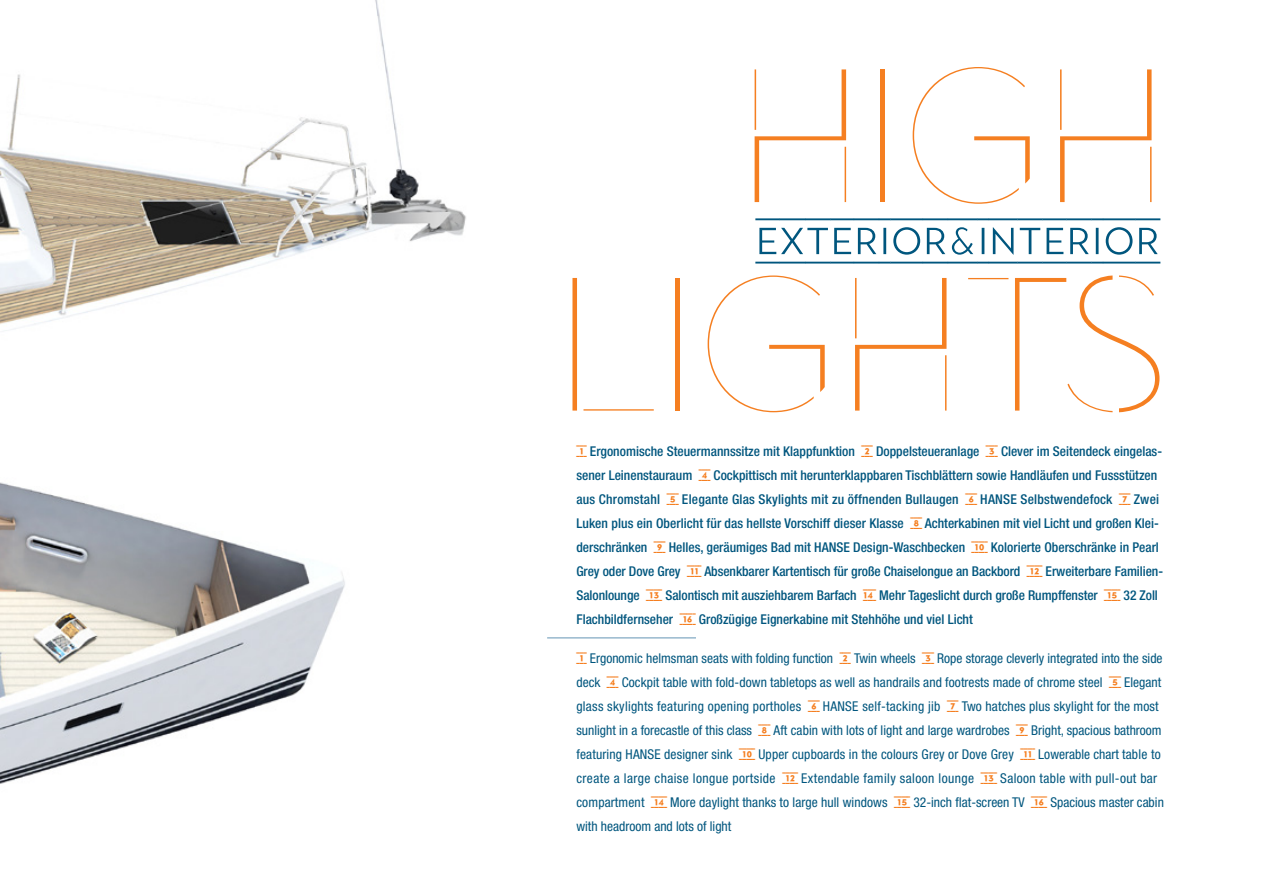
<style>
.page{position:relative;width:1263px;height:893px;background:#fff}
.page>*{position:absolute;margin:0;border:0;box-sizing:border-box;transform-origin:0 0}
.t1{font:189.45px "Town 40 Stencil Thin Mixed";color:#f57f21}
.t2{font:64.5px "Town 70 Accent Light 2";color:#00567e}
.Fliesstext{font:500 condensed 13.5px/24px "Helvetica Neue LT Pro";color:#00567e}
.Fliesstext-2{font:condensed 13.5px/24px "Helvetica Neue LT Pro";letter-spacing:.005em;color:#00567e}
.s1{font-family:"Town 70 Accent Bold 2";font-weight:400;font-stretch:normal;font-size:16.5px;color:#f57f21}
.s2{font-family:"Town 70 Accent Bold 2";font-stretch:normal;font-size:16.5px;color:#f57f21}
</style>
<div class="page">
<hr style="left:547px;top:637px;width:149px;height:1px;background:#6395b5">
<img style="left:0;top:0;width:466px;height:331px">
<img style="left:0;top:482px;width:345px;height:302px">
<p class="t1" style="left:739px;top:29px;width:430px">High</p>
<p class="t2" style="left:755px;top:204px;width:406px">EXTERIOR&amp;INTERIOR</p>
<p class="t1" style="left:557px;top:237px;width:612px">lights</p>
<p class="Fliesstext" style="left:576px;top:439px;width:588px"><span class="s1">1</span> Ergonomische Steuermannssitze mit Klappfunktion <span class="s1">2</span> Doppelsteueranlage <span class="s1">3</span> Clever im Seitendeck eingelas&shy;sener Leinenstauraum <span class="s1">4</span> Cockpittisch mit herunterklappbaren Tischblättern sowie Handläufen und Fussstützen aus Chromstahl <span class="s1">5</span> Elegante Glas Skylights mit zu öffnenden Bullaugen <span class="s1">6</span> HANSE Selbstwendefock <span class="s1">7</span> Zwei Luken plus ein Oberlicht für das hellste Vorschiff dieser Klasse <span class="s1">8</span> Achterkabinen mit viel Licht und großen Klei&shy;derschränken <span class="s1">9</span> Helles, geräumiges Bad mit HANSE Design-Waschbecken <span class="s1">10</span> Kolorierte Oberschränke in Pearl Grey oder Dove Grey <span class="s1">11</span> Absenkbarer Kartentisch für große Chaiselongue an Backbord <span class="s1">12</span> Erweiterbare Familien-Salonlounge <span class="s1">13</span> Salontisch mit ausziehbarem Barfach <span class="s1">14</span> Mehr Tageslicht durch große Rumpffenster <span class="s1">15</span> 32 Zoll Flachbildfernseher <span class="s1">16</span> Großzügige Eignerkabine mit Stehhöhe und viel Licht</p>
<p class="Fliesstext-2" style="left:576px;top:646px;width:589px"><span class="s2">1</span> Ergonomic helmsman seats with folding function <span class="s2">2</span> Twin wheels <span class="s2">3</span> Rope storage cleverly integrated into the side deck <span class="s2">4</span> Cockpit table with fold-down tabletops as well as handrails and footrests made of chrome steel <span class="s2">5</span> Elegant glass skylights featuring opening portholes <span class="s2">6</span> HANSE self-tacking jib <span class="s2">7</span> Two hatches plus skylight for the most sunlight in a forecastle of this class <span class="s2">8</span> Aft cabin with lots of light and large wardrobes <span class="s2">9</span> Bright, spacious bathroom featuring HANSE designer sink <span class="s2">10</span> Upper cupboards in the colours Grey or Dove Grey <span class="s2">11</span> Lowerable chart table to create a large chaise longue portside <span class="s2">12</span> Extendable family saloon lounge <span class="s2">13</span> Saloon table with pull-out bar compartment <span class="s2">14</span> More daylight thanks to large hull windows <span class="s2">15</span> 32-inch flat-screen TV <span class="s2">16</span> Spacious master cabin with headroom and lots of light</p>
</div>
